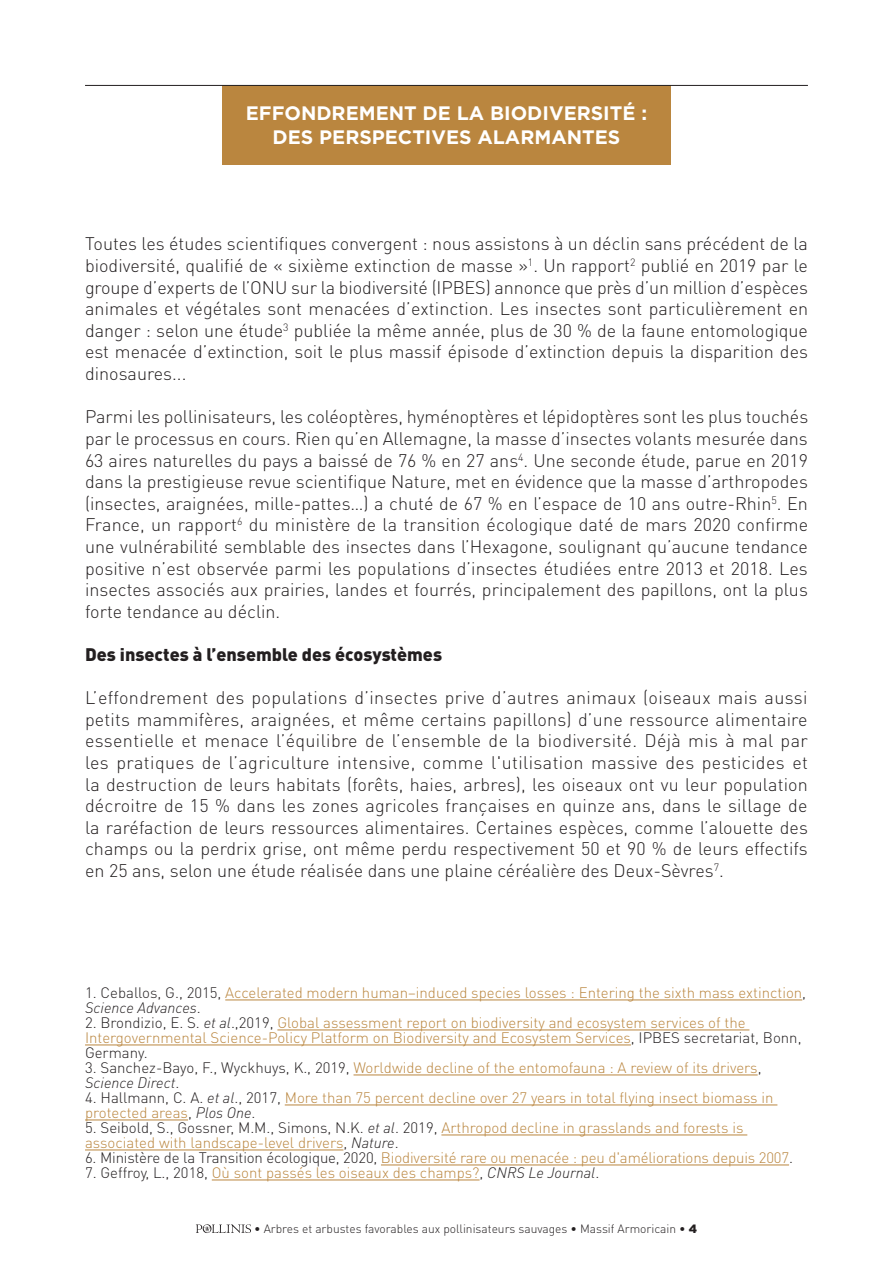
<style>
.page{position:relative;width:893px;height:1263px;background:#fff}
.page>*{position:absolute;margin:0;border:0;box-sizing:border-box;transform-origin:0 0}
.t1{font:700 19.5px/23.4px "Gotham";color:#fff;text-align:center}
.t2{font:300 18px/21.6px "DINOT";color:#231f20;text-align:justify}
.t3{font:900 18px "DINOT";color:#231f20}
.t4{font:300 15px/15px "DINOT";color:#ba863f}
.t5{font:300 12px "DINOT";color:#231f20}
.s1{color:#231f20}
.s2{font-style:italic;color:#231f20}
.s3{font-family:"Gotham";font-weight:900}
</style>
<div class="page">
<svg style="left:196px;top:1224px;width:55px;height:9px"></svg>
<div style="left:222px;top:86px;width:449px;height:79px;background:#ba863f"></div>
<hr style="left:85px;top:85px;width:723px;height:1px;background:#231f20">
<hr style="left:225px;top:999px;width:577px;height:1px;background:#ba863f">
<hr style="left:277px;top:1029px;width:472px;height:1px;background:#ba863f">
<hr style="left:85px;top:1044px;width:546px;height:1px;background:#ba863f">
<hr style="left:354px;top:1074px;width:404px;height:1px;background:#ba863f">
<hr style="left:285px;top:1104px;width:492px;height:1px;background:#ba863f">
<hr style="left:85px;top:1119px;width:103px;height:1px;background:#ba863f">
<hr style="left:441px;top:1134px;width:306px;height:1px;background:#ba863f">
<hr style="left:85px;top:1149px;width:258px;height:1px;background:#ba863f">
<hr style="left:381px;top:1164px;width:408px;height:1px;background:#ba863f">
<hr style="left:212px;top:1179px;width:268px;height:1px;background:#ba863f">
<p class="t1" style="left:246px;top:101px;width:403px">EFFONDREMENT DE LA BIODIVERSITÉ :<br>DES PERSPECTIVES ALARMANTES</p>
<p class="t2" style="left:85px;top:232px;width:725px">Toutes les études scientifiques convergent : nous assistons à un déclin sans précédent de la biodiversité, qualifié de « sixième extinction de masse »<sup>1</sup>. Un rapport<sup>2</sup> publié en 2019 par le groupe d’experts de l’ONU sur la biodiversité (IPBES) annonce que près d’un million d’espèces animales et végétales sont menacées d’extinction. Les insectes sont particulièrement en danger : selon une étude<sup>3</sup> publiée la même année, plus de 30 % de la faune entomologique est menacée d’extinction, soit le plus massif épisode d’extinction depuis la disparition des dinosaures...</p>
<p class="t2" style="left:85px;top:405px;width:725px">Parmi les pollinisateurs, les coléoptères, hyménoptères et lépidoptères sont les plus touchés par le processus en cours. Rien qu’en Allemagne, la masse d’insectes volants mesurée dans 63 aires naturelles du pays a baissé de 76 % en 27 ans<sup>4</sup>. Une seconde étude, parue en 2019 dans la prestigieuse revue scientifique Nature, met en évidence que la masse d’arthropodes (insectes, araignées, mille-pattes…) a chuté de 67 % en l’espace de 10 ans outre-Rhin<sup>5</sup>. En France, un rapport<sup>6</sup> du ministère de la transition écologique daté de mars 2020 confirme une vulnérabilité semblable des insectes dans l’Hexagone, soulignant qu’aucune tendance positive n’est observée parmi les populations d’insectes étudiées entre 2013 et 2018. Les insectes associés aux prairies, landes et fourrés, principalement des papillons, ont la plus forte tendance au déclin.</p>
<p class="t3" style="left:85px;top:642px;width:359px">Des insectes à l’ensemble des écosystèmes</p>
<p class="t2" style="left:85px;top:686px;width:724px">L’effondrement des populations d’insectes prive d’autres animaux (oiseaux mais aussi petits mammifères, araignées, et même certains papillons) d’une ressource alimentaire essentielle et menace l’équilibre de l’ensemble de la biodiversité. Déjà mis à mal par les pratiques de l’agriculture intensive, comme l'utilisation massive des pesticides et la destruction de leurs habitats (forêts, haies, arbres), les oiseaux ont vu leur population décroitre de 15 % dans les zones agricoles françaises en quinze ans, dans le sillage de la raréfaction de leurs ressources alimentaires. Certaines espèces, comme l’alouette des champs ou la perdrix grise, ont même perdu respectivement 50 et 90 % de leurs effectifs en 25 ans, selon une étude réalisée dans une plaine céréalière des Deux-Sèvres<sup>7</sup>.</p>
<p class="t4" style="left:85px;top:984px;width:723px"><span class="s1">1. Ceballos, G., 2015,</span> Accelerated modern human–induced species losses : Entering the sixth mass extinction<span class="s1">,<br></span><span class="s2">Science Advances</span><span class="s1">.</span></p>
<p class="t4" style="left:85px;top:1014px;width:718px"><span class="s1">2. Brondizio, E. S.</span> <span class="s2">et al</span><span class="s1">.,2019,</span> Global assessment report on biodiversity and ecosystem services of the<br>Intergovernmental Science-Policy Platform on Biodiversity and Ecosystem Services<span class="s1">, IPBES secretariat, Bonn,<br>Germany.</span></p>
<p class="t4" style="left:85px;top:1059px;width:678px"><span class="s1">3. Sanchez-Bayo, F., Wyckhuys, K., 2019,</span> Worldwide decline of the entomofauna : A review of its drivers<span class="s1">,<br></span><span class="s2">Science Direct</span><span class="s1">.</span></p>
<p class="t4" style="left:85px;top:1089px;width:690px"><span class="s1">4. Hallmann, C. A.</span> <span class="s2">et al</span><span class="s1">., 2017,</span> More than 75 percent decline over 27 years in total flying insect biomass in protected areas<span class="s1">,</span> <span class="s2">Plos One</span><span class="s1">.</span></p>
<p class="t4" style="left:85px;top:1119px;width:660px"><span class="s1">5. Seibold, S., Gossner, M.M., Simons, N.K.</span> <span class="s2">et al</span><span class="s1">. 2019,</span> Arthropod decline in grasslands and forests is associated with landscape-level drivers<span class="s1">,</span> <span class="s2">Nature</span><span class="s1">.</span></p>
<p class="t4" style="left:85px;top:1149px;width:709px"><span class="s1">6. Ministère de la Transition écologique, 2020,</span> Biodiversité rare ou menacée : peu d'améliorations depuis 2007<span class="s1">.</span></p>
<p class="t4" style="left:85px;top:1164px;width:516px"><span class="s1">7. Geffroy, L., 2018,</span> Où sont passés les oiseaux des champs?<span class="s1">,</span> <span class="s2">CNRS Le Journal</span><span class="s1">.</span></p>
<p class="t5" style="left:254px;top:1220px;width:445px">• Arbres et arbustes favorables aux pollinisateurs sauvages • Massif Armoricain • <span class="s3">4</span></p>
</div>
